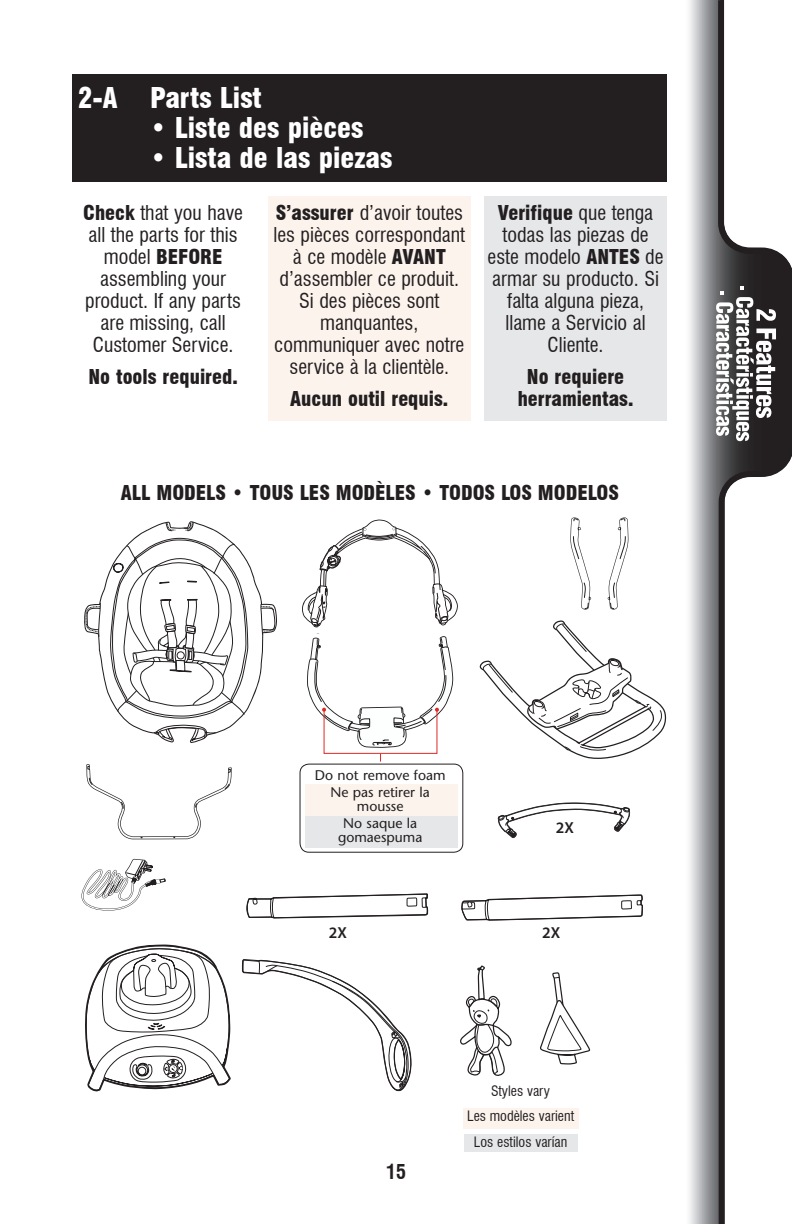
<style>
.page{position:relative;width:792px;height:1224px;background:#fff}
.page>*{position:absolute;margin:0;border:0;box-sizing:border-box;transform-origin:0 0}
.t1{font:900 condensed 28px "Swiss 721 BT";color:#fff}
.t2{font:900 condensed 28px "Swiss 721 BT";color:#fff;scale:.96 1}
.t3{font:condensed 20px/22px "Swiss 721 BT";color:#231f20;text-align:center}
.t4{font:900 condensed 20px/22px "Swiss 721 BT";color:#231f20;text-align:center}
.t5{font:700 condensed 20px "Swiss 721 BT";color:#231f20}
.t6{font:600 16px "Myriad Pro";color:#231f20}
.t7{font:14px/17.2px "Stone Sans";color:#231f20;text-align:center}
.t8{font:condensed 14px "Swiss 721 BT";color:#231f20}
.s1{font-weight:900}
</style>
<div class="page">
<svg style="left:718px;top:1px;width:74px;height:1223px"></svg>
<svg style="left:716px;top:286px;width:60px;height:155px"></svg>
<div style="left:300px;top:764px;width:163px;height:89px;border:1px solid #231f20;border-radius:9px"></div>
<div style="left:305px;top:785px;width:153px;height:31px;background:#fcf3ed"></div>
<div style="left:305px;top:816px;width:153px;height:32px;background:#e6e7e9"></div>
<div style="left:72px;top:74px;width:595px;height:108px;background:#231f20"></div>
<div style="left:484px;top:196px;width:183px;height:224px;background:#e6e7e9"></div>
<div style="left:268px;top:196px;width:202px;height:224px;background:#fcf3ed"></div>
<svg style="left:86px;top:764px;width:146px;height:75px"></svg>
<div style="left:324px;top:709px;width:113px;height:45px;border:1px solid #e22725"></div>
<svg style="left:302px;top:520px;width:156px;height:228px"></svg>
<svg style="left:479px;top:620px;width:188px;height:139px"></svg>
<svg style="left:81px;top:858px;width:85px;height:53px"></svg>
<svg style="left:84px;top:521px;width:193px;height:222px"></svg>
<svg style="left:165px;top:522px;width:29px;height:9px"></svg>
<svg style="left:86px;top:538px;width:190px;height:203px"></svg>
<svg style="left:242px;top:959px;width:170px;height:132px"></svg>
<svg style="left:460px;top:966px;width:52px;height:110px"></svg>
<svg style="left:540px;top:972px;width:50px;height:93px"></svg>
<div style="left:464px;top:1134px;width:113px;height:18px;background:#e6e7e9"></div>
<div style="left:463px;top:1108px;width:115px;height:21px;background:#fcf3ed"></div>
<svg style="left:246px;top:894px;width:183px;height:25px"></svg>
<svg style="left:461px;top:894px;width:182px;height:27px"></svg>
<svg style="left:498px;top:802px;width:132px;height:36px"></svg>
<div style="left:552px;top:819px;width:25px;height:18px;background:#fff"></div>
<svg style="left:570px;top:518px;width:21px;height:92px"></svg>
<svg style="left:608px;top:518px;width:20px;height:92px"></svg>
<svg style="left:85px;top:944px;width:146px;height:148px"></svg>
<h1 class="t2" style="left:78px;top:81px;width:193px">2-A Parts List</h1>
<h1 class="t1" style="left:150px;top:111px;width:215px">• Liste des pièces</h1>
<h1 class="t1" style="left:150px;top:141px;width:244px">• Lista de las piezas</h1>
<p class="t3" style="left:83px;top:201px;width:161px"><span class="s1">Check</span> that you have all the parts for this model <span class="s1">BEFORE </span>assembling your product. If any parts are missing, call<br>Customer Service.</p>
<p class="t4" style="left:88px;top:366px;width:151px">No tools required.</p>
<p class="t3" style="left:274px;top:201px;width:193px"><span class="s1">S’assurer</span> d’avoir toutes les pièces correspondant à ce modèle <span class="s1">AVANT </span>d’assembler ce produit.<br>Si des pièces sont manquantes, communiquer avec notre service à la clientèle.</p>
<p class="t4" style="left:290px;top:388px;width:160px">Aucun outil requis.</p>
<p class="t3" style="left:488px;top:201px;width:178px"><span class="s1">Verifique</span> que tenga todas las piezas de este modelo <span class="s1">ANTES</span> de armar su producto. Si falta alguna pieza, llame a Servicio al<br>Cliente.</p>
<p class="t4" style="left:518px;top:366px;width:117px">No requiere herramientas.</p>
<p class="t4" style="left:121px;top:482px;width:499px">ALL MODELS • TOUS LES MODÈLES • TODOS LOS MODELOS</p>
<p class="t7" style="left:315px;top:766px;width:132px">Do not remove foam<br>Ne pas retirer la</p>
<p class="t7" style="left:343px;top:798px;width:76px">mousse<br>No saque la</p>
<p class="t7" style="left:338px;top:829px;width:86px">gomaespuma</p>
<p class="t6" style="left:556px;top:818px;width:20px">2X</p>
<p class="t6" style="left:329px;top:923px;width:20px">2X</p>
<p class="t6" style="left:542px;top:923px;width:20px">2X</p>
<p class="t5" style="left:386px;top:1160px;width:21px">15</p>
<p class="t8" style="left:491px;top:1083px;width:61px">Styles vary</p>
<p class="t8" style="left:474px;top:1133px;width:95px">Los estilos varían</p>
<p class="t8" style="left:467px;top:1107px;width:109px">Les modèles varient</p>
</div>
